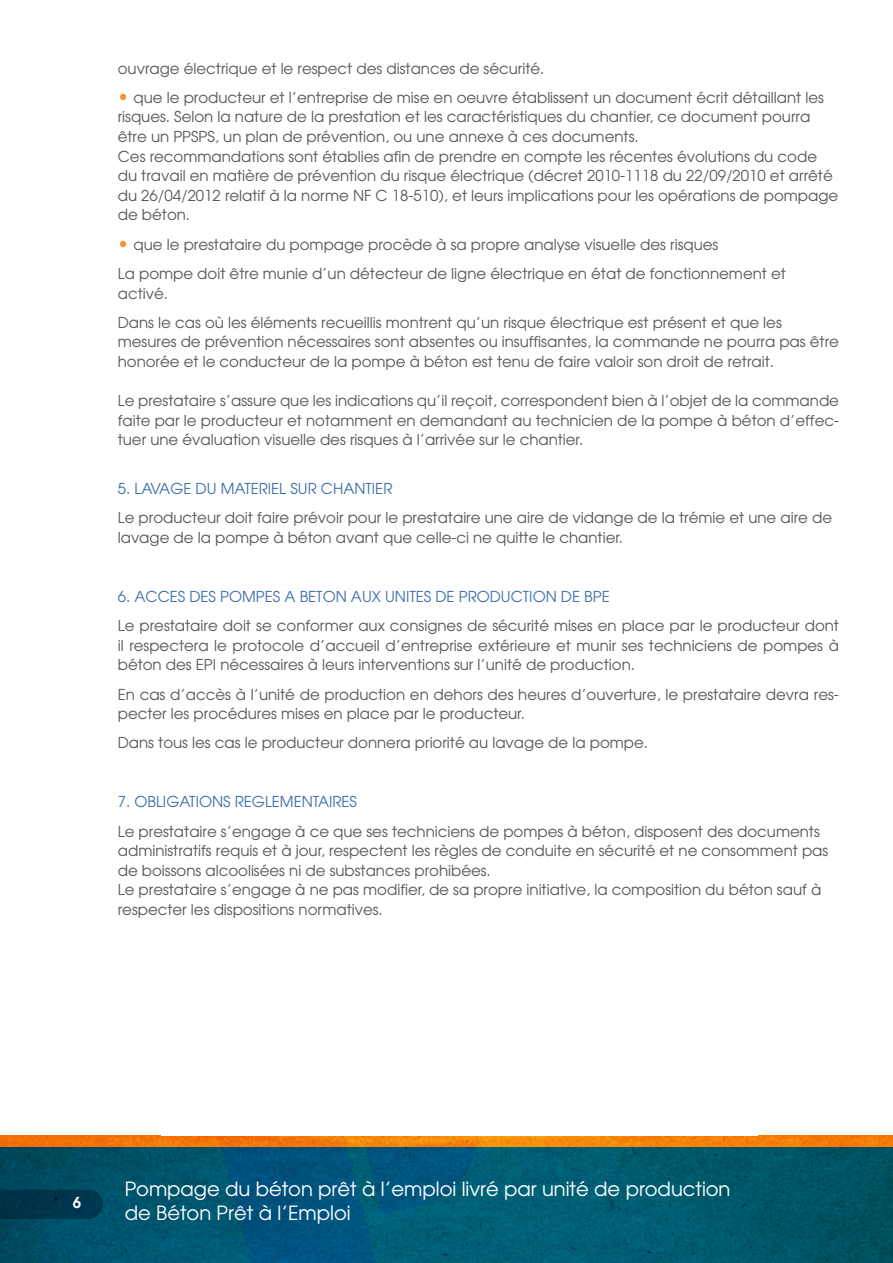
<style>
.page{position:relative;width:893px;height:1263px;background:#fff}
.page>*{position:absolute;margin:0;border:0;box-sizing:border-box;transform-origin:0 0}
.t1{font:19.5px/23.4px "Avant Garde";color:#fff}
.t2{font:15px/19.5px "Avant Garde";color:#58595b}
.t3{font:15px "Avant Garde";color:#3e6ea9}
.t4{font:15px "Avant Garde Gras";color:#fff}
</style>
<div class="page">
<img style="left:0;top:1135px;width:893px;height:128px">
<svg style="left:0;top:1189px;width:103px;height:30px;background:#00354c"></svg>
<p class="t2" style="left:134px;top:53px;width:692px;line-height:29.4px;text-indent:-16px">ouvrage électrique et le respect des distances de sécurité.<br>que le producteur et l’entreprise de mise en oeuvre établissent un document écrit détaillant les</p>
<p class="t2" style="left:118px;top:107px;width:722px">risques. Selon la nature de la prestation et les caractéristiques du chantier, ce document pourra être un PPSPS, un plan de prévention, ou une annexe à ces documents.<br>Ces recommandations sont établies afin de prendre en compte les récentes évolutions du code du travail en matière de prévention du risque électrique (décret 2010-1118 du 22/09/2010 et arrêté du 26/04/2012 relatif à la norme NF C 18-510), et leurs implications pour les opérations de pompage de béton.</p>
<p class="t2" style="left:118px;top:229px;width:670px;line-height:29.4px;text-indent:16px">que le prestataire du pompage procède à sa propre analyse visuelle des risques<br>La pompe doit être munie d’un détecteur de ligne électrique en état de fonctionnement et</p>
<p class="t2" style="left:118px;top:278px;width:666px;line-height:29.4px">activé.<br>Dans le cas où les éléments recueillis montrent qu’un risque électrique est présent et que les</p>
<p class="t2" style="left:118px;top:332px;width:723px">mesures de prévention nécessaires sont absentes ou insuffisantes, la commande ne pourra pas être honorée et le conducteur de la pompe à béton est tenu de faire valoir son droit de retrait.</p>
<p class="t2" style="left:118px;top:391px;width:723px;text-align:justify">Le prestataire s’assure que les indications qu’il reçoit, correspondent bien à l’objet de la commande faite par le producteur et notamment en demandant au technicien de la pompe à béton d’effec&shy;tuer une évaluation visuelle des risques à l’arrivée sur le chantier.</p>
<p class="t3" style="left:118px;top:479px;width:276px">5. LAVAGE DU MATERIEL SUR CHANTIER</p>
<p class="t2" style="left:118px;top:508px;width:716px">Le producteur doit faire prévoir pour le prestataire une aire de vidange de la trémie et une aire de lavage de la pompe à béton avant que celle-ci ne quitte le chantier.</p>
<p class="t3" style="left:118px;top:587px;width:493px">6. ACCES DES POMPES A BETON AUX UNITES DE PRODUCTION DE BPE</p>
<p class="t2" style="left:118px;top:616px;width:723px;text-align:justify">Le prestataire doit se conformer aux consignes de sécurité mises en place par le producteur dont il respectera le protocole d’accueil d’entreprise extérieure et munir ses techniciens de pompes à béton des EPI nécessaires à leurs interventions sur l’unité de production.</p>
<p class="t2" style="left:118px;top:684px;width:723px">En cas d’accès à l’unité de production en dehors des heures d’ouverture, le prestataire devra res&shy;pecter les procédures mises en place par le producteur.</p>
<p class="t2" style="left:118px;top:733px;width:532px">Dans tous les cas le producteur donnera priorité au lavage de la pompe.</p>
<p class="t3" style="left:118px;top:792px;width:241px">7. OBLIGATIONS REGLEMENTAIRES</p>
<p class="t2" style="left:118px;top:821px;width:712px">Le prestataire s’engage à ce que ses techniciens de pompes à béton, disposent des documents administratifs requis et à jour, respectent les règles de conduite en sécurité et ne consomment pas de boissons alcoolisées ni de substances prohibées.<br>Le prestataire s’engage à ne pas modifier, de sa propre initiative, la composition du béton sauf à respecter les dispositions normatives.</p>
<p class="t4" style="left:73px;top:1192px;width:10px">6</p>
<h1 class="t1" style="left:125px;top:1177px;width:607px">Pompage du béton prêt à l’emploi livré par unité de production de Béton Prêt à l’Emploi</h1>
</div>
